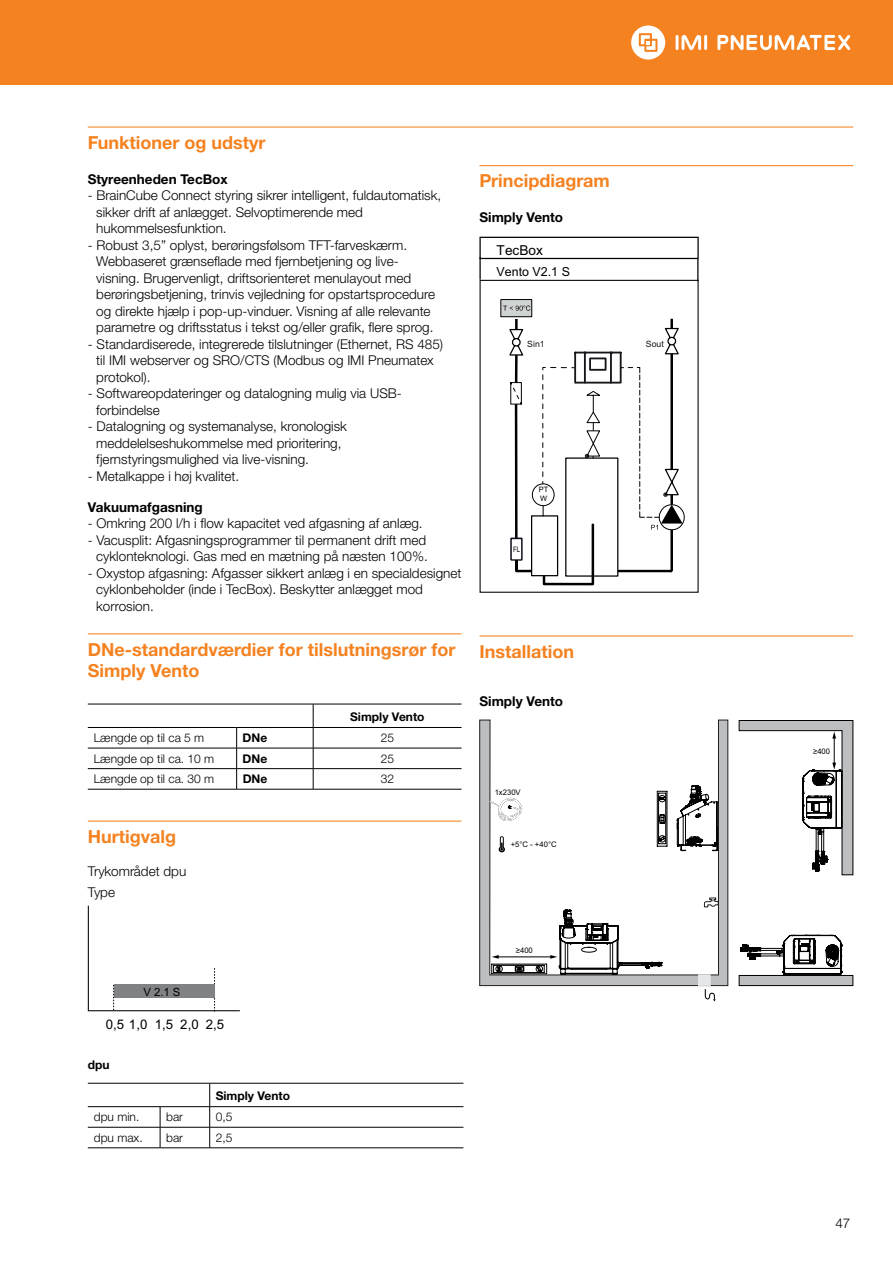
<style>
.page{position:relative;width:893px;height:1263px;background:#fff}
.page>*{position:absolute;margin:0;border:0;box-sizing:border-box;transform-origin:0 0}
.t1{font:700 18px/21.6px "Helvetica Neue LTW1 G";color:#f58220}
.t2{font:13.65px "Arial";color:#000}
.t3{font:300 13.5px/16.5px "Helvetica Neue LTW1 G";color:#000}
.t4{font:700 13.5px "Helvetica Neue LTW1 G";color:#000}
.t5{font:13.2px "Arial";color:#000}
.t6{font:12.45px "Arial";color:#000}
.t7{font:300 12px "Helvetica Neue LTW1 G";color:#000}
.t8{font:700 12px "Helvetica Neue LTW1 G";color:#000}
.t9{font:11.4px "Arial";color:#000}
.t10{font:8.7px "Arial";color:#121617}
.t11{font:7.65px "Arial";color:#000}
.t12{font:7.5px/9px "Arial";color:#000}
.t13{font:7.5px "Arial Narrow";color:#000}
</style>
<div class="page">
<div style="left:0;top:0;width:893px;height:85px;background:#f58220"></div>
<hr style="left:704px;top:35px;width:3px;height:15px;background:#fff">
<svg style="left:676px;top:35px;width:25px;height:15px"></svg>
<svg style="left:631px;top:25px;width:34px;height:35px"></svg>
<svg style="left:717px;top:35px;width:133px;height:15px"></svg>
<hr style="left:88px;top:126px;width:765px;height:2px;background:#f58220">
<hr style="left:88px;top:633px;width:373px;height:1px;background:#f58220">
<hr style="left:88px;top:820px;width:373px;height:2px;background:#f58220">
<hr style="left:313px;top:704px;width:148px;height:1px;background:#000">
<hr style="left:313px;top:727px;width:148px;height:1px;background:#000">
<hr style="left:88px;top:748px;width:149px;height:1px;background:#000">
<hr style="left:237px;top:748px;width:76px;height:1px;background:#000">
<hr style="left:313px;top:748px;width:148px;height:1px;background:#000">
<hr style="left:88px;top:768px;width:149px;height:1px;background:#000">
<hr style="left:237px;top:768px;width:76px;height:1px;background:#000">
<svg style="left:236px;top:728px;width:1px;height:61px"></svg>
<hr style="left:313px;top:768px;width:148px;height:1px;background:#000">
<hr style="left:88px;top:789px;width:149px;height:1px;background:#000">
<hr style="left:237px;top:789px;width:76px;height:1px;background:#000">
<hr style="left:313px;top:789px;width:148px;height:1px;background:#000">
<hr style="left:88px;top:704px;width:149px;height:1px;background:#000">
<hr style="left:237px;top:704px;width:76px;height:1px;background:#000">
<svg style="left:313px;top:704px;width:1px;height:85px"></svg>
<hr style="left:88px;top:727px;width:149px;height:1px;background:#000">
<hr style="left:237px;top:727px;width:76px;height:1px;background:#000">
<hr style="left:210px;top:1083px;width:253px;height:1px;background:#000">
<hr style="left:210px;top:1106px;width:253px;height:1px;background:#000">
<hr style="left:88px;top:1127px;width:72px;height:1px;background:#000">
<hr style="left:160px;top:1127px;width:50px;height:1px;background:#000">
<svg style="left:160px;top:1107px;width:1px;height:40px"></svg>
<hr style="left:210px;top:1127px;width:253px;height:1px;background:#000">
<hr style="left:88px;top:1147px;width:72px;height:1px;background:#000">
<hr style="left:160px;top:1147px;width:50px;height:1px;background:#000">
<hr style="left:210px;top:1147px;width:253px;height:1px;background:#000">
<hr style="left:88px;top:1083px;width:72px;height:1px;background:#000">
<hr style="left:160px;top:1083px;width:50px;height:1px;background:#000">
<svg style="left:209px;top:1083px;width:1px;height:64px"></svg>
<hr style="left:88px;top:1106px;width:72px;height:1px;background:#000">
<hr style="left:160px;top:1106px;width:50px;height:1px;background:#000">
<hr style="left:479px;top:165px;width:374px;height:1px;background:#f58220">
<hr style="left:479px;top:635px;width:374px;height:1px;background:#f58220">
<svg style="left:88px;top:906px;width:152px;height:106px"></svg>
<div style="left:501px;top:300px;width:31px;height:17px;background:#d0d3d3"></div>
<div style="left:501px;top:299px;width:31px;height:18px;border:1px solid #000"></div>
<svg style="left:503px;top:305px;width:182px;height:281px"></svg>
<hr style="left:479px;top:257px;width:2px;height:23px;background:#000">
<div style="left:479px;top:237px;width:220px;height:22px;border:1px solid #000"></div>
<svg style="left:697px;top:259px;width:1px;height:22px"></svg>
<div style="left:739px;top:975px;width:114px;height:10px;background:#bcbec0"></div>
<div style="left:739px;top:975px;width:114px;height:11px;border:1px solid #000"></div>
<svg style="left:704px;top:989px;width:12px;height:12px"></svg>
<svg style="left:479px;top:719px;width:249px;height:267px;background:#abacae"></svg>
<div style="left:698px;top:975px;width:12px;height:11px;background:#e6e7e8"></div>
<div style="left:698px;top:975px;width:12px;height:11px;border:1px solid #e6e7e8"></div>
<svg style="left:489px;top:720px;width:364px;height:254px"></svg>
<h1 class="t1" style="left:88px;top:131px;width:179px">Funktioner og udstyr</h1>
<p class="t4" style="left:88px;top:171px;width:141px">Styreenheden TecBox</p>
<p class="t3" style="left:96px;top:187px;width:346px;text-indent:-9px">- BrainCube Connect styring sikrer intelligent, fuldautomatisk, sikker drift af anlægget. Selvoptimerende med hukommelsesfunktion.</p>
<p class="t3" style="left:96px;top:237px;width:340px;text-indent:-9px">- Robust 3,5” oplyst, berøringsfølsom TFT-farveskærm.<br>Webbaseret grænseflade med fjernbetjening og live&shy;visning. Brugervenligt, driftsorienteret menulayout med berøringsbetjening, trinvis vejledning for opstartsprocedure og direkte hjælp i pop-up-vinduer. Visning af alle relevante parametre og driftsstatus i tekst og/eller grafik, flere sprog.</p>
<p class="t3" style="left:96px;top:336px;width:348px;text-indent:-9px">- Standardiserede, integrerede tilslutninger (Ethernet, RS 485) til IMI webserver og SRO/CTS (Modbus og IMI Pneumatex protokol).</p>
<p class="t3" style="left:96px;top:385px;width:307px;text-indent:-9px">- Softwareopdateringer og datalogning mulig via USB&shy;forbindelse</p>
<p class="t3" style="left:96px;top:418px;width:252px;text-indent:-9px">- Datalogning og systemanalyse, kronologisk meddelelseshukommelse med prioritering, fjernstyringsmulighed via live-visning.</p>
<p class="t3" style="left:88px;top:468px;width:153px">- Metalkappe i høj kvalitet.</p>
<p class="t4" style="left:88px;top:498px;width:116px">Vakuumafgasning</p>
<p class="t3" style="left:88px;top:515px;width:336px">- Omkring 200 l/h i flow kapacitet ved afgasning af anlæg.</p>
<p class="t3" style="left:88px;top:531px;width:341px;text-align:right">- Vacusplit: Afgasningsprogrammer til permanent drift med cyklonteknologi. Gas med en mætning på næsten 100%.</p>
<p class="t3" style="left:96px;top:564px;width:367px;text-indent:-9px">- Oxystop afgasning: Afgasser sikkert anlæg i en specialdesignet cyklonbeholder (inde i TecBox). Beskytter anlægget mod korrosion.</p>
<h1 class="t1" style="left:88px;top:638px;width:369px">DNe-standardværdier for tilslutningsrør for<br>Simply Vento</h1>
<p class="t8" style="left:350px;top:709px;width:76px">Simply Vento</p>
<p class="t7" style="left:94px;top:730px;width:112px">Længde op til ca 5 m</p>
<p class="t8" style="left:243px;top:730px;width:26px">DNe</p>
<p class="t7" style="left:381px;top:730px;width:15px">25</p>
<p class="t7" style="left:94px;top:751px;width:122px">Længde op til ca. 10 m</p>
<p class="t8" style="left:243px;top:751px;width:26px">DNe</p>
<p class="t7" style="left:381px;top:751px;width:15px">25</p>
<p class="t7" style="left:94px;top:771px;width:122px">Længde op til ca. 30 m</p>
<p class="t8" style="left:243px;top:771px;width:26px">DNe</p>
<p class="t7" style="left:381px;top:771px;width:15px">32</p>
<h1 class="t1" style="left:88px;top:825px;width:90px">Hurtigvalg</h1>
<p class="t3" style="left:88px;top:861px;width:100px;line-height:20.7px">Trykområdet dpu<br>Type</p>
<h1 class="t1" style="left:479px;top:170px;width:132px">Principdiagram</h1>
<p class="t4" style="left:479px;top:209px;width:85px">Simply Vento</p>
<p class="t2" style="left:497px;top:240px;width:48px">TecBox</p>
<p class="t6" style="left:497px;top:263px;width:75px">Vento V2.1 S</p>
<p class="t10" style="left:527px;top:338px;width:19px">Sin1</p>
<p class="t10" style="left:646px;top:338px;width:19px">Sout</p>
<p class="t13" style="left:513px;top:543px;width:9px">FL</p>
<p class="t12" style="left:539px;top:484px;width:11px">PT<br>W</p>
<h1 class="t1" style="left:479px;top:640px;width:96px">Installation</h1>
<p class="t4" style="left:479px;top:692px;width:85px">Simply Vento</p>
<p class="t11" style="left:495px;top:787px;width:28px">1x230V</p>
<p class="t11" style="left:511px;top:839px;width:47px">+5°C - +40°C</p>
<p class="t9" style="left:143px;top:984px;width:39px">V 2.1 S</p>
<p class="t5" style="left:106px;top:1015px;width:120px">0,5 1,0 1,5 2,0 2,5</p>
<p class="t8" style="left:88px;top:1057px;width:23px">dpu</p>
<p class="t8" style="left:216px;top:1088px;width:76px">Simply Vento</p>
<p class="t7" style="left:94px;top:1109px;width:47px">dpu min.</p>
<p class="t7" style="left:166px;top:1109px;width:18px">bar</p>
<p class="t7" style="left:216px;top:1109px;width:18px">0,5</p>
<p class="t7" style="left:94px;top:1130px;width:50px">dpu max.</p>
<p class="t7" style="left:166px;top:1130px;width:18px">bar</p>
<p class="t7" style="left:216px;top:1130px;width:18px">2,5</p>
<p class="t11" style="left:516px;top:945px;width:19px">≥400</p>
<p class="t11" style="left:813px;top:746px;width:19px">≥400</p>
<p class="t3" style="left:835px;top:1215px;width:19px">4 73</p>
</div>
